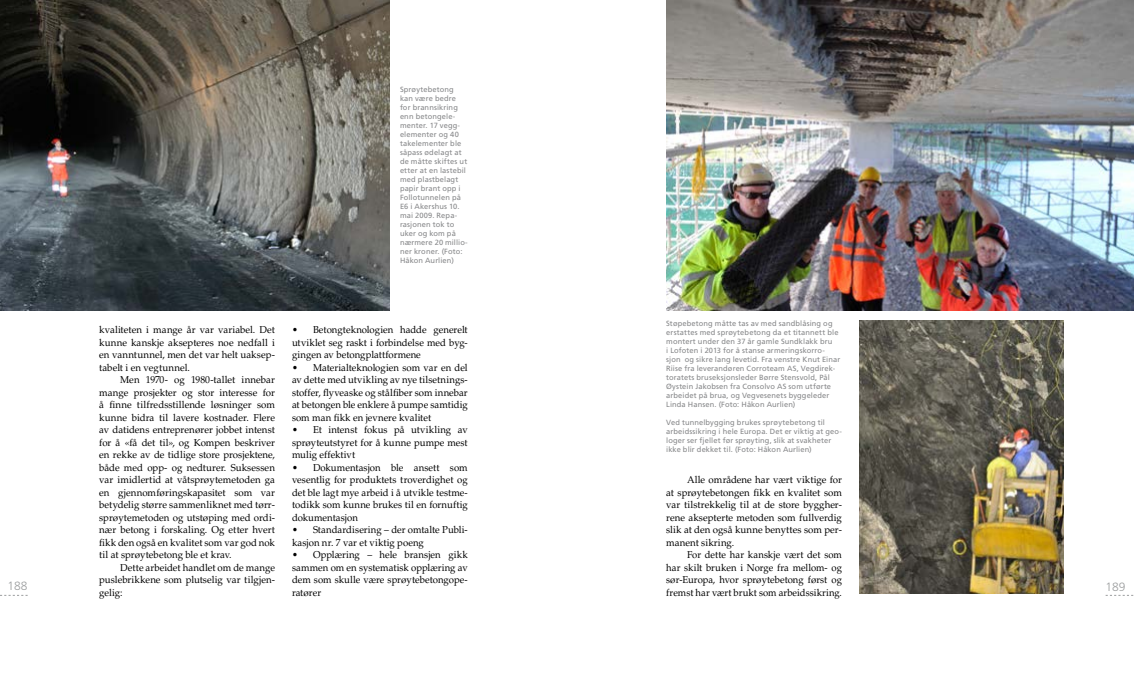
<style>
.page{position:relative;width:1134px;height:681px;background:#fff}
.page>*{position:absolute;margin:0;border:0;box-sizing:border-box;transform-origin:0 0}
.t1{font:300 12px "Frutiger LT Std";color:#9c9e9f}
.t2{font:10px/12.5px "Palatino LT Std";letter-spacing:.005em;color:#000;text-align:justify}
.t3{font:10px/12.5px "Palatino LT Std";letter-spacing:.005em;color:#000;text-align:justify;scale:.96 1}
.t4{font:10px/12.5px "Palatino LT Std";letter-spacing:.005em;color:#000;text-align:justify;scale:.95 1}
.t5{font:7.5px/9px "Frutiger LT Std";letter-spacing:.015em;color:#87888a}
</style>
<div class="page">
<img style="left:0;top:0;width:389px;height:310px">
<img style="left:666px;top:0;width:468px;height:310px">
<img style="left:859px;top:320px;width:204px;height:273px">
<p class="t5" style="left:400px;top:85px;width:69px">Sprøytebetong kan være bedre for brannsikring enn betongele&shy;menter. 17 vegg&shy;elementer og 40 takelementer ble såpass ødelagt at de måtte skiftes ut etter at en lastebil med plastbelagt papir brant opp i<br>Follotunnelen på<br>E6 i Akershus 10. mai 2009. Repa&shy;rasjonen tok to uker og kom på nærmere 20 millio&shy;ner kroner. (Foto:<br>Håkon Aurlien)</p>
<p class="t5" style="left:666px;top:319px;width:176px">Støpebetong måtte tas av med sandblåsing og erstattes med sprøytebetong da et titannett ble montert under den 37 år gamle Sundklakk bru<br>i Lofoten i 2013 for å stanse armeringskorro&shy;sjon og sikre lang levetid. Fra venstre Knut Einar Riise fra leverandøren Corroteam AS, Vegdirek&shy;toratets bruseksjonsleder Børre Stensvold, Pål Øystein Jakobsen fra Consolvo AS som utførte arbeidet på brua, og Vegvesenets byggeleder Linda Hansen. (Foto: Håkon Aurlien)</p>
<p class="t5" style="left:666px;top:418px;width:177px">Ved tunnelbygging brukes sprøytebetong til arbeidssikring i hele Europa. Det er viktig at geo&shy;loger ser fjellet før sprøyting, slik at svakheter ikke blir dekket til. (Foto: Håkon Aurlien)</p>
<p class="t2" style="left:99px;top:323px;width:177px">kvaliteten i mange år var variabel. Det kunne kanskje aksepteres noe nedfall i en vanntunnel, men det var helt uaksep&shy;tabelt i en vegtunnel.</p>
<p class="t2" style="left:99px;top:373px;width:177px;text-indent:21px">Men 1970- og 1980-tallet innebar mange prosjekter og stor interesse for å finne tilfredsstillende løsninger som kunne bidra til lavere kostnader. Flere av datidens entreprenører jobbet intenst for å «få det til», og Kompen beskriver en rekke av de tidlige store prosjektene, både med opp- og nedturer. Suksessen var imidlertid at våtsprøytemetoden ga en gjennomføringskapasitet som var betydelig større sammenliknet med tørr&shy;sprøytemetoden og utstøping med ordi&shy;nær betong i forskaling. Og etter hvert fikk den også en kvalitet som var god nok til at sprøytebetong ble et krav.</p>
<p class="t2" style="left:99px;top:561px;width:177px;text-indent:21px">Dette arbeidet handlet om de mange puslebrikkene som plutselig var tilgjen&shy;gelig:</p>
<p class="t3" style="left:292px;top:323px;width:185px">• Betongteknologien hadde generelt utviklet seg raskt i forbindelse med byg&shy;gingen av betongplattformene</p>
<p class="t3" style="left:292px;top:361px;width:185px">• Materialteknologien som var en del av dette med utvikling av nye tilsetnings&shy;stoffer, flyveaske og stålfiber som innebar at betongen ble enklere å pumpe samtidig som man fikk en jevnere kvalitet</p>
<p class="t3" style="left:292px;top:423px;width:185px">• Et intenst fokus på utvikling av sprøyteutstyret for å kunne pumpe mest mulig effektivt</p>
<p class="t3" style="left:292px;top:461px;width:185px">• Dokumentasjon ble ansett som vesentlig for produktets troverdighet og det ble lagt mye arbeid i å utvikle testme&shy;todikk som kunne brukes til en fornuftig dokumentasjon</p>
<p class="t3" style="left:292px;top:523px;width:185px">• Standardisering – der omtalte Publi&shy;kasjon nr. 7 var et viktig poeng</p>
<p class="t3" style="left:292px;top:548px;width:185px">• Opplæring – hele bransjen gikk sammen om en systematisk opplæring av dem som skulle være sprøytebetongope&shy;ratører</p>
<p class="t2" style="left:666px;top:473px;width:177px;text-indent:21px">Alle områdene har vært viktige for at sprøytebetongen fikk en kvalitet som var tilstrekkelig til at de store byggher&shy;rene aksepterte metoden som fullverdig slik at den også kunne benyttes som per&shy;manent sikring.</p>
<p class="t4" style="left:666px;top:548px;width:186px;text-indent:21px">For dette har kanskje vært det som har skilt bruken i Norge fra mellom- og sør-Europa, hvor sprøytebetong først og fremst har vært brukt som arbeidssikring.</p>
<p class="t1" style="left:8px;top:579px;width:22px">188</p>
<p class="t1" style="left:1106px;top:579px;width:22px">189</p>
</div>
